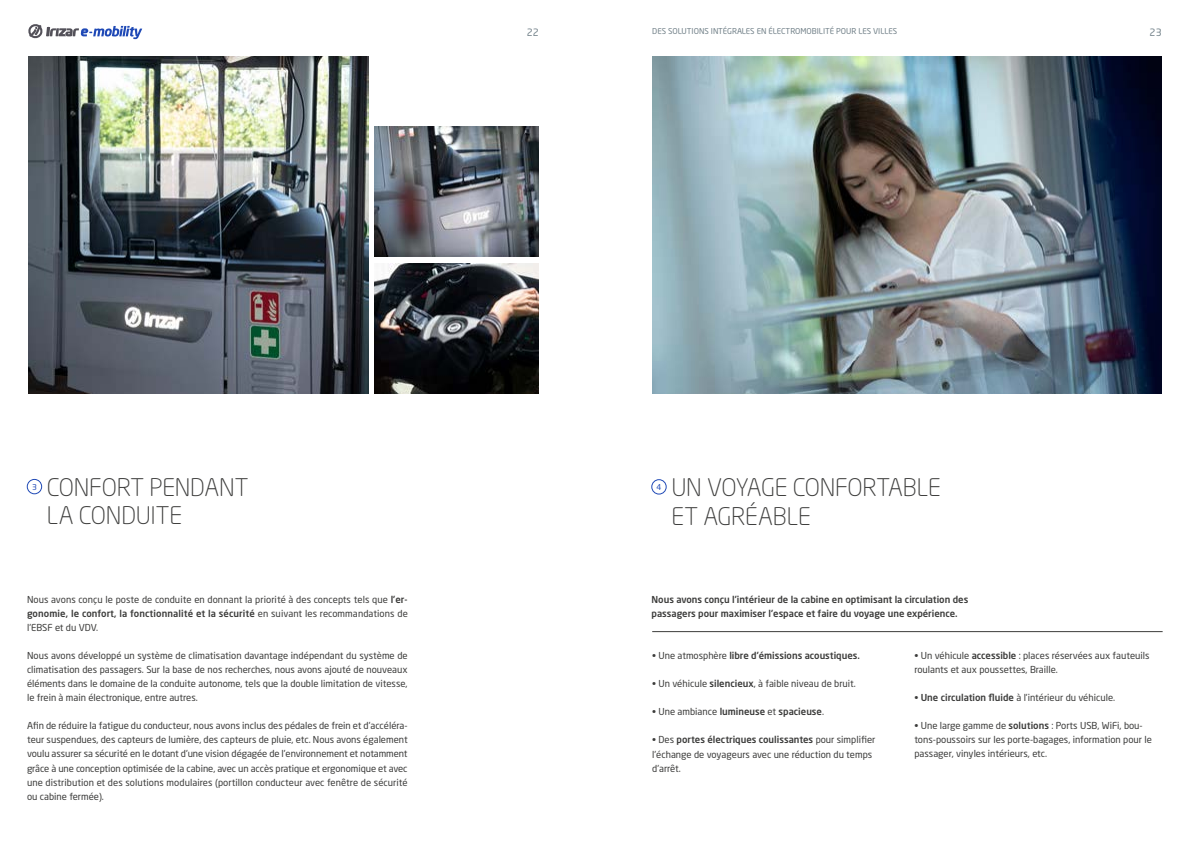
<style>
.page{position:relative;width:1191px;height:842px;background:#fff}
.page>*{position:absolute;margin:0;border:0;box-sizing:border-box;transform-origin:0 0}
.t1{font:300 24px/28.8px "Neo Sans Pro";letter-spacing:-.01em;color:#3c3c3b}
.t2{font:10px "Neo Sans Pro";color:#728189}
.t3{font:9.5px/14px "Neo Sans Pro";color:#3c3c3b;text-align:justify}
.t4{font:500 9.5px/14px "Neo Sans Pro";color:#3c3c3b}
.t5{font:8px "Neo Sans Pro";color:#728189}
.t6{font:8px "Neo Sans Pro";color:#1f49b6}
.s1{font-weight:500}
.s2{font-weight:400}
</style>
<div class="page">
<svg style="left:28px;top:24px;width:114px;height:15px"></svg>
<img style="left:28px;top:57px;width:341px;height:336px">
<img style="left:374px;top:263px;width:165px;height:130px">
<img style="left:374px;top:127px;width:165px;height:129px">
<div style="left:27px;top:479px;width:15px;height:15px;border:1px solid #1f49b6;border-radius:50%"></div>
<img style="left:652px;top:57px;width:509px;height:336px">
<div style="left:651px;top:479px;width:15px;height:15px;border:1px solid #1f49b6;border-radius:50%"></div>
<hr style="left:652px;top:631px;width:510px;height:1px;background:#3c3c3b">
<p class="t2" style="left:526px;top:26px;width:14px">22</p>
<p class="t5" style="left:652px;top:27px;width:246px">DES SOLUTIONS INTÉGRALES EN ÉLECTROMOBILITÉ POUR LES VILLES</p>
<p class="t2" style="left:1149px;top:26px;width:14px">23</p>
<p class="t6" style="left:32px;top:482px;width:6px">3</p>
<h1 class="t1" style="left:47px;top:472px;width:203px">CONFORT PENDANT<br>LA CONDUITE</h1>
<p class="t3" style="left:27px;top:593px;width:382px">Nous avons conçu le poste de conduite en donnant la priorité à des concepts tels que <span class="s1">l’er&shy;gonomie, le confort, la fonctionnalité et la sécurité</span> en suivant les recommandations de l’EBSF et du VDV.</p>
<p class="t3" style="left:27px;top:649px;width:382px">Nous avons développé un système de climatisation davantage indépendant du système de climatisation des passagers. Sur la base de nos recherches, nous avons ajouté de nouveaux éléments dans le domaine de la conduite autonome, tels que la double limitation de vitesse, le frein à main électronique, entre autres.</p>
<p class="t3" style="left:27px;top:719px;width:382px">Afin de réduire la fatigue du conducteur, nous avons inclus des pédales de frein et d’accéléra&shy;teur suspendues, des capteurs de lumière, des capteurs de pluie, etc. Nous avons également voulu assurer sa sécurité en le dotant d’une vision dégagée de l’environnement et notamment grâce à une conception optimisée de la cabine, avec un accès pratique et ergonomique et avec une distribution et des solutions modulaires (portillon conducteur avec fenêtre de sécurité ou cabine fermée).</p>
<p class="t6" style="left:656px;top:482px;width:6px">4</p>
<h1 class="t1" style="left:671px;top:472px;width:271px">UN VOYAGE CONFORTABLE<br>ET AGRÉABLE</h1>
<p class="t4" style="left:651px;top:593px;width:318px">Nous avons conçu l’intérieur de la cabine en optimisant la circulation des passagers pour maximiser l’espace et faire du voyage une expérience.</p>
<p class="t4" style="left:652px;top:649px;width:209px"><span class="s2">• Une atmosphère</span> libre d’émissions acoustiques.</p>
<p class="t3" style="left:652px;top:677px;width:205px">• Un véhicule <span class="s1">silencieux</span>, à faible niveau de bruit.</p>
<p class="t4" style="left:652px;top:705px;width:173px"><span class="s2">• Une ambiance</span> lumineuse <span class="s2">et</span> spacieuse<span class="s2">.</span></p>
<p class="t3" style="left:652px;top:733px;width:225px;text-align:left">• Des <span class="s1">portes électriques coulissantes</span> pour simplifier l’échange de voyageurs avec une réduction du temps d’arrêt.</p>
<p class="t3" style="left:914px;top:649px;width:237px">• Un véhicule <span class="s1">accessible</span> : places réservées aux fauteuils roulants et aux poussettes, Braille.</p>
<p class="t3" style="left:914px;top:691px;width:202px">• <span class="s1">Une circulation fluide</span> à l’intérieur du véhicule.</p>
<p class="t3" style="left:914px;top:719px;width:239px;text-align:left">• Une large gamme de <span class="s1">solutions</span> : Ports USB, WiFi, bou&shy;tons-poussoirs sur les porte-bagages, information pour le passager, vinyles intérieurs, etc.</p>
</div>
